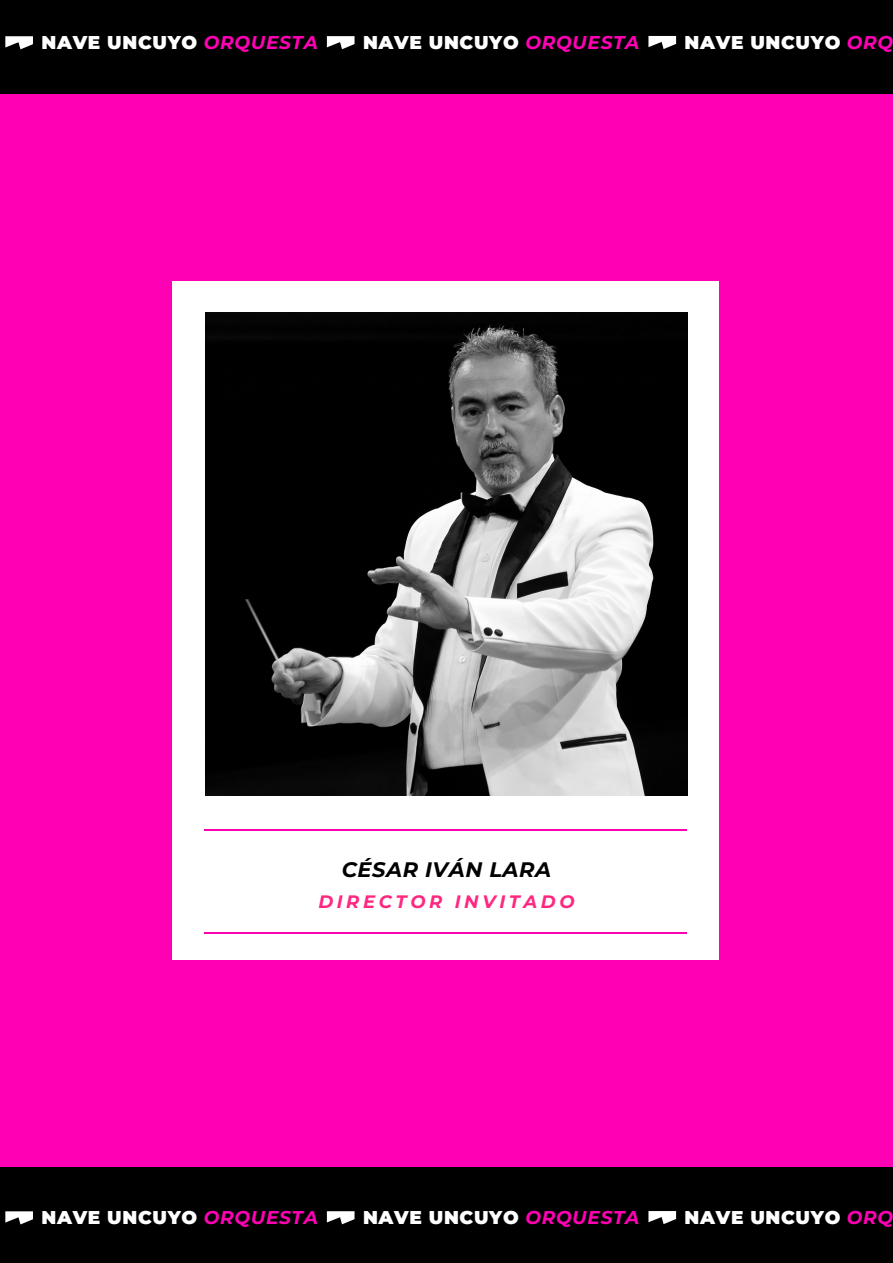
<style>
.page{position:relative;width:893px;height:1263px;background:#ff00b5}
.page>*{position:absolute;margin:0;border:0;box-sizing:border-box;transform-origin:0 0}
.t1{font:italic 700 21px "Montserrat";letter-spacing:.025em;color:#000}
.t2{font:900 18.6px "Montserrat";letter-spacing:.035em;color:#fff}
.t3{font:italic 700 18px "Montserrat";letter-spacing:.2em;color:#ff2780}
.s1{font-weight:700;font-style:italic;color:#ff00b5}
</style>
<div class="page">
<div style="left:0;top:0;width:892px;height:94px;background:#000"></div>
<svg style="left:5px;top:36px;width:28px;height:13px"></svg>
<svg style="left:327px;top:36px;width:28px;height:13px"></svg>
<svg style="left:648px;top:36px;width:28px;height:13px"></svg>
<div style="left:0;top:1167px;width:892px;height:96px;background:#000"></div>
<svg style="left:5px;top:1211px;width:28px;height:13px"></svg>
<svg style="left:327px;top:1211px;width:28px;height:13px"></svg>
<svg style="left:648px;top:1211px;width:28px;height:13px"></svg>
<div style="left:172px;top:281px;width:547px;height:678px;background:#fff"></div>
<hr style="left:204px;top:932px;width:483px;height:2px;background:#ff00b5">
<hr style="left:204px;top:830px;width:483px;height:1px;background:#ff00b5">
<svg style="left:205px;top:312px;width:483px;height:483px;background:#434343"></svg>
<p class="t2" style="left:42px;top:29px;width:278px">NAVE UNCUYO <span class="s1">ORQUESTA</span></p>
<p class="t2" style="left:363px;top:29px;width:278px">NAVE UNCUYO <span class="s1">ORQUESTA</span></p>
<p class="t2" style="left:685px;top:29px;width:210px">NAVE UNCUYO <span class="s1">ORQ</span></p>
<p class="t1" style="left:342px;top:854px;width:211px">CÉSAR IVÁN LARA</p>
<p class="t3" style="left:318px;top:888px;width:258px">DIRECTOR INVITADO</p>
<p class="t2" style="left:42px;top:1204px;width:278px">NAVE UNCUYO <span class="s1">ORQUESTA</span></p>
<p class="t2" style="left:363px;top:1204px;width:278px">NAVE UNCUYO <span class="s1">ORQUESTA</span></p>
<p class="t2" style="left:685px;top:1203px;width:210px">NAVE UNCUYO <span class="s1">ORQ</span></p>
</div>
